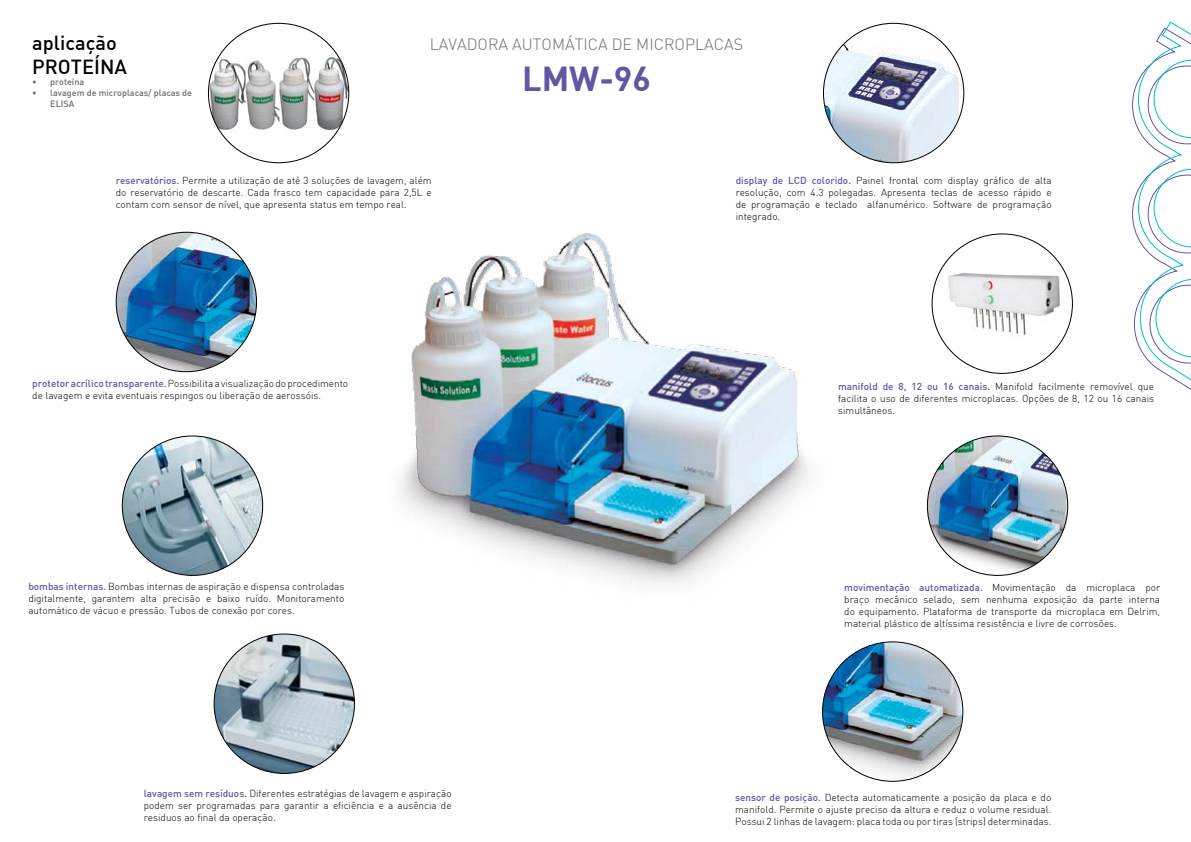
<style>
.page{position:relative;width:1191px;height:842px;background:#fff}
.page>*{position:absolute;margin:0;border:0;box-sizing:border-box;transform-origin:0 0}
.t1{font:34px "DIN Bold";color:#6057a4}
.t2{font:500 20px/24px "DIN";color:#000}
.t3{font:300 16px "DIN";color:#6d6e71}
.t4{font:300 10px/12px "DIN";color:#000;text-align:justify}
.t5{font:500 9px/10.8px "DIN";color:#6d6e71}
.s1{font-weight:500;color:#6057a6}
</style>
<div class="page">
<img style="left:399px;top:233px;width:411px;height:352px">
<img style="left:933px;top:259px;width:139px;height:112px">
<img style="left:116px;top:232px;width:140px;height:140px">
<img style="left:823px;top:23px;width:140px;height:140px">
<img style="left:927px;top:437px;width:140px;height:138px">
<img style="left:822px;top:643px;width:141px;height:138px">
<img style="left:122px;top:437px;width:141px;height:138px">
<img style="left:208px;top:56px;width:141px;height:81px">
<svg style="left:1132px;top:22px;width:59px;height:368px"></svg>
<img style="left:214px;top:635px;width:140px;height:138px">
<h2 class="t2" style="left:32px;top:31px;width:96px">aplicação<br>PROTEÍNA</h2>
<p class="t5" style="left:32px;top:76px;width:53px">• proteína</p>
<p class="t5" style="left:50px;top:87px;width:143px;text-indent:-18px">• lavagem de microplacas/ placas de<br>ELISA</p>
<h3 class="t3" style="left:430px;top:35px;width:315px">LAVADORA AUTOMÁTICA DE MICROPLACAS</h3>
<h1 class="t1" style="left:522px;top:57px;width:130px">LMW-96</h1>
<p class="t4" style="left:116px;top:175px;width:317px"><span class="s1">reservatórios.</span> Permite a utilização de até 3 soluções de lavagem, além do reservatório de descarte. Cada frasco tem capacidade para 2,5L e contam com sensor de nível, que apresenta status em tempo real.</p>
<p class="t4" style="left:735px;top:175px;width:317px"><span class="s1">display de LCD colorido.</span> Painel frontal com display gráfico de alta resolução, com 4.3 polegadas. Apresenta teclas de acesso rápido e de programação e teclado alfanumérico. Software de programação integrado.</p>
<p class="t4" style="left:32px;top:377px;width:317px"><span class="s1">protetor acrílico transparente.</span> Possibilita a visualização do procedimento de lavagem e evita eventuais respingos ou liberação de aerossóis.</p>
<p class="t4" style="left:838px;top:380px;width:317px"><span class="s1">manifold de 8, 12 ou 16 canais.</span> Manifold facilmente removível que facilita o uso de diferentes microplacas. Opções de 8, 12 ou 16 canais simultâneos.</p>
<p class="t4" style="left:28px;top:581px;width:317px"><span class="s1">bombas internas.</span> Bombas internas de aspiração e dispensa controladas digitalmente, garantem alta precisão e baixo ruído. Monitoramento automático de vácuo e pressão. Tubos de conexão por cores.</p>
<p class="t4" style="left:844px;top:581px;width:317px"><span class="s1">movimentação automatizada.</span> Movimentação da microplaca por braço mecânico selado, sem nenhuma exposição da parte interna do equipamento. Plataforma de transporte da microplaca em Delrim, material plástico de altíssima resistência e livre de corrosões.</p>
<p class="t4" style="left:144px;top:788px;width:309px"><span class="s1">lavagem sem resíduos.</span> Diferentes estratégias de lavagem e aspiração podem ser programadas para garantir a eficiência e a ausência de residuos ao final da operação.</p>
<p class="t4" style="left:735px;top:791px;width:318px"><span class="s1">sensor de posição.</span> Detecta automaticamente a posição da placa e do manifold. Permite o ajuste preciso da altura e reduz o volume residual.<br>Possui 2 linhas de lavagem: placa toda ou por tiras (strips) determinadas.</p>
</div>
